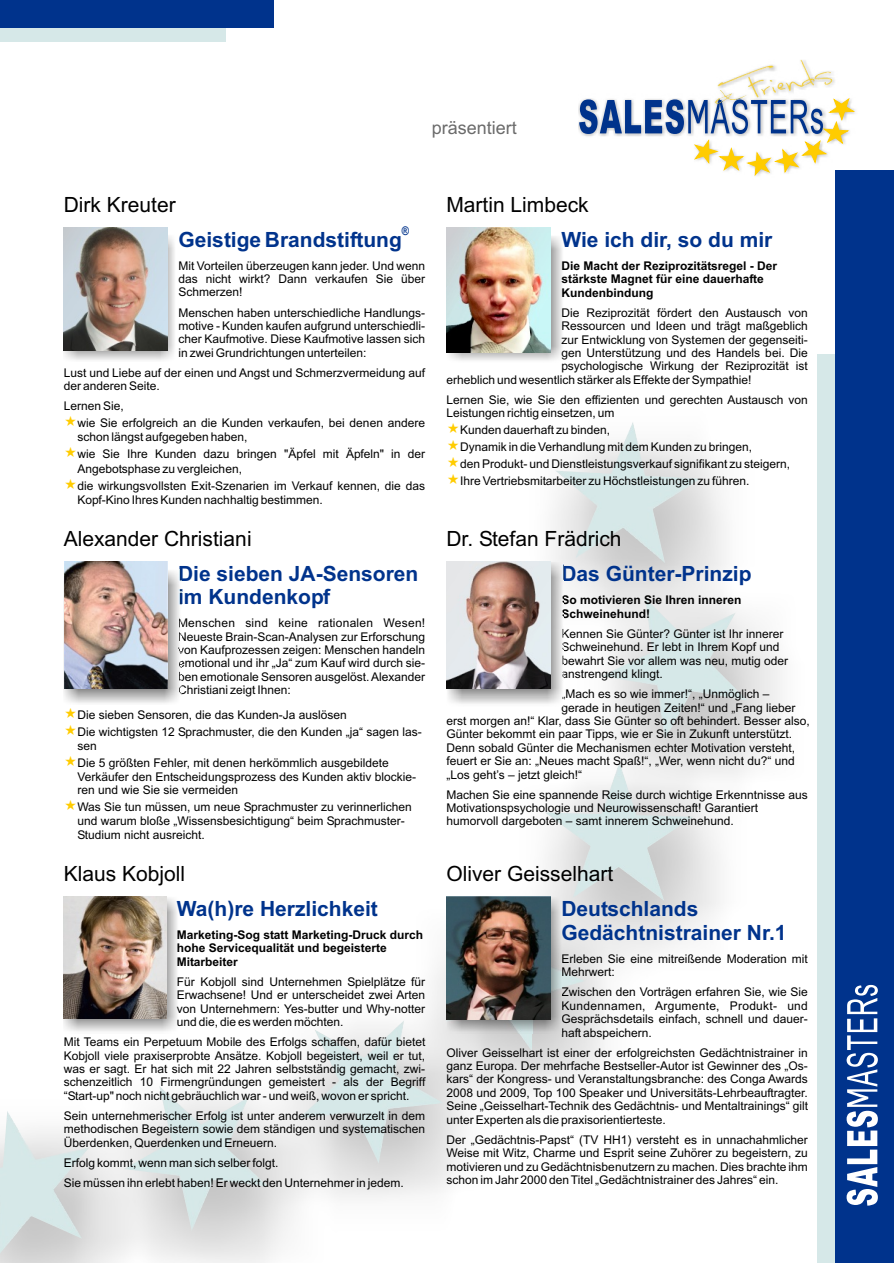
<style>
.page{position:relative;width:894px;height:1263px;background:#fff}
.page>*{position:absolute;margin:0;border:0;box-sizing:border-box;transform-origin:0 0}
.t1{font:700 21px/23.4px "Arial";color:#00338c}
.t2{font:21px "Arial";color:#000}
.t3{font:18px "Arial";color:#6b6b6b}
.t4{font:12px/13.4px "Arial";color:#000}
.t5{font:700 12px/13.4px "Arial";color:#000}
.t6{font:700 12px "Arial Narrow";color:#00338c}
</style>
<div class="page">
<img style="left:0;top:452px;width:782px;height:811px">
<img style="left:124px;top:1086px;width:145px;height:146px">
<img style="left:299px;top:1020px;width:145px;height:144px">
<img style="left:445px;top:906px;width:141px;height:146px">
<img style="left:544px;top:762px;width:150px;height:139px">
<img style="left:601px;top:597px;width:147px;height:143px">
<img style="left:0;top:1110px;width:90px;height:149px">
<img style="left:555px;top:422px;width:146px;height:142px">
<div style="left:0;top:0;width:226px;height:42px;background:#d6e8e8"></div>
<div style="left:0;top:0;width:274px;height:27px;background:#00338c"></div>
<img style="left:64px;top:897px;width:115px;height:136px">
<img style="left:64px;top:236px;width:111px;height:124px">
<img style="left:446px;top:897px;width:115px;height:137px">
<img style="left:446px;top:562px;width:118px;height:144px">
<img style="left:767px;top:59px;width:89px;height:53px">
<svg style="left:579px;top:98px;width:276px;height:78px"></svg>
<img style="left:715px;top:66px;width:88px;height:38px">
<img style="left:64px;top:569px;width:117px;height:136px">
<img style="left:65px;top:562px;width:102px;height:126px">
<img style="left:446px;top:236px;width:116px;height:124px">
<img style="left:446px;top:562px;width:105px;height:127px">
<img style="left:446px;top:896px;width:105px;height:124px">
<img style="left:446px;top:228px;width:105px;height:124px">
<img style="left:64px;top:228px;width:104px;height:122px">
<img style="left:64px;top:896px;width:102px;height:123px">
<div style="left:817px;top:355px;width:77px;height:908px;background:#d6e8e8"></div>
<div style="left:835px;top:170px;width:59px;height:1093px;background:#00338c"></div>
<svg style="left:846px;top:984px;width:32px;height:222px"></svg>
<svg style="left:65px;top:708px;width:11px;height:10px"></svg>
<svg style="left:65px;top:725px;width:11px;height:10px"></svg>
<svg style="left:65px;top:756px;width:11px;height:10px"></svg>
<svg style="left:65px;top:800px;width:11px;height:10px"></svg>
<svg style="left:65px;top:452px;width:11px;height:5px"></svg>
<svg style="left:65px;top:478px;width:11px;height:11px"></svg>
<svg style="left:448px;top:457px;width:11px;height:10px"></svg>
<svg style="left:448px;top:474px;width:11px;height:10px"></svg>
<h2 class="t3" style="left:432px;top:120px;width:87px">präsentiert</h2>
<h1 class="t2" style="left:64px;top:197px;width:114px">Dirk Kreuter</h1>
<h1 class="t2" style="left:446px;top:197px;width:144px">Martin Limbeck</h1>
<p class="t6" style="left:402px;top:226px;width:9px">®</p>
<h1 class="t1" style="left:178px;top:230px;width:225px">Geistige Brandstiftung</h1>
<p class="t4" style="left:178px;top:260px;width:248px;text-align:justify">Mit Vorteilen überzeugen kann jeder. Und wenn das nicht wirkt? Dann verkaufen Sie über Schmerzen!</p>
<p class="t4" style="left:178px;top:307px;width:248px;text-align:justify">Menschen haben unterschiedliche Handlungs&shy;motive - Kunden kaufen aufgrund unterschiedli&shy;cher Kaufmotive. Diese Kaufmotive lassen sich in zwei Grundrichtungen unterteilen:</p>
<p class="t4" style="left:64px;top:367px;width:363px">Lust und Liebe auf der einen und Angst und Schmerzvermeidung auf der anderen Seite.</p>
<p class="t4" style="left:77px;top:399px;width:349px;line-height:17px;text-indent:-14px">Lernen Sie,<br>wie Sie erfolgreich an die Kunden verkaufen, bei denen andere</p>
<p class="t4" style="left:77px;top:430px;width:349px;line-height:17px">schon längst aufgegeben haben,<br>wie Sie Ihre Kunden dazu bringen "Äpfel mit Äpfeln" in der</p>
<p class="t4" style="left:77px;top:461px;width:349px;line-height:17px">Angebotsphase zu vergleichen,<br>die wirkungsvollsten Exit-Szenarien im Verkauf kennen, die das</p>
<p class="t4" style="left:77px;top:494px;width:247px">Kopf-Kino Ihres Kunden nachhaltig bestimmen.</p>
<h1 class="t1" style="left:561px;top:230px;width:213px">Wie ich dir, so du mir</h1>
<p class="t5" style="left:561px;top:260px;width:217px">Die Macht der Reziprozitätsregel - Der stärkste Magnet für eine dauerhafte<br>Kundenbindung</p>
<p class="t4" style="left:561px;top:307px;width:248px">Die Reziprozität fördert den Austausch von</p>
<p class="t4" style="left:561px;top:320px;width:248px">Ressourcen und Ideen und trägt maßgeblich</p>
<p class="t4" style="left:561px;top:334px;width:248px">zur Entwicklung von Systemen der gegenseiti-</p>
<p class="t4" style="left:561px;top:347px;width:248px">gen Unterstützung und des Handels bei. Die</p>
<p class="t4" style="left:561px;top:361px;width:248px">psychologische Wirkung der Reziprozität ist</p>
<p class="t4" style="left:446px;top:374px;width:307px">erheblich und wesentlich stärker als Effekte der Sympathie!</p>
<p class="t4" style="left:446px;top:394px;width:363px">Lernen Sie, wie Sie den effizienten und gerechten Austausch von<br>Leistungen richtig einsetzen, um</p>
<p class="t4" style="left:460px;top:423px;width:332px;line-height:17px">Kunden dauerhaft zu binden,<br>Dynamik in die Verhandlung mit dem Kunden zu bringen,<br>den Produkt- und Dienstleistungsverkauf signifikant zu steigern, Ihre Vertriebsmitarbeiter zu Höchstleistungen zu führen.</p>
<h1 class="t2" style="left:64px;top:531px;width:189px">Alexander Christiani</h1>
<h1 class="t2" style="left:446px;top:531px;width:177px">Dr. Stefan Frädrich</h1>
<h1 class="t1" style="left:178px;top:564px;width:242px">Die sieben JA-Sensoren im Kundenkopf</h1>
<p class="t4" style="left:178px;top:617px;width:249px;text-align:justify">Menschen sind keine rationalen Wesen!<br>Neueste Brain-Scan-Analysen zur Erforschung von Kaufprozessen zeigen: Menschen handeln emotional und ihr „Ja“ zum Kauf wird durch sie&shy;ben emotionale Sensoren ausgelöst. Alexander Christiani zeigt Ihnen:</p>
<p class="t4" style="left:77px;top:707px;width:346px;line-height:17px">Die sieben Sensoren, die das Kunden-Ja auslösen<br>Die wichtigsten 12 Sprachmuster, die den Kunden „ja“ sagen las-</p>
<p class="t4" style="left:77px;top:738px;width:313px;line-height:17px">sen<br>Die 5 größten Fehler, mit denen herkömmlich ausgebildete</p>
<p class="t4" style="left:77px;top:771px;width:340px">Verkäufer den Entscheidungsprozess des Kunden aktiv blockie&shy;ren und wie Sie sie vermeiden</p>
<p class="t4" style="left:77px;top:801px;width:336px;line-height:13.8px">Was Sie tun müssen, um neue Sprachmuster zu verinnerlichen und warum bloße „Wissensbesichtigung“ beim Sprachmuster-<br>Studium nicht ausreicht.</p>
<h1 class="t1" style="left:561px;top:564px;width:192px">Das Günter-Prinzip</h1>
<p class="t5" style="left:561px;top:594px;width:182px">So motivieren Sie Ihren inneren<br>Schweinehund!</p>
<p class="t4" style="left:561px;top:628px;width:228px">Kennen Sie Günter? Günter ist Ihr innerer Schweinehund. Er lebt in Ihrem Kopf und bewahrt Sie vor allem was neu, mutig oder anstrengend klingt.</p>
<p class="t4" style="left:561px;top:688px;width:210px">„Mach es so wie immer!“, „Unmöglich –</p>
<p class="t4" style="left:561px;top:702px;width:236px">gerade in heutigen Zeiten!“ und „Fang lieber</p>
<p class="t4" style="left:446px;top:715px;width:365px">erst morgen an!“ Klar, dass Sie Günter so oft behindert. Besser also,</p>
<p class="t4" style="left:446px;top:729px;width:347px">Günter bekommt ein paar Tipps, wie er Sie in Zukunft unterstützt.</p>
<p class="t4" style="left:446px;top:742px;width:350px">Denn sobald Günter die Mechanismen echter Motivation versteht,</p>
<p class="t4" style="left:446px;top:755px;width:350px">feuert er Sie an: „Neues macht Spaß!“, „Wer, wenn nicht du?“ und</p>
<p class="t4" style="left:446px;top:769px;width:137px">„Los geht’s – jetzt gleich!“</p>
<p class="t4" style="left:446px;top:789px;width:363px">Machen Sie eine spannende Reise durch wichtige Erkenntnisse aus<br>Motivationspsychologie und Neurowissenschaft! Garantiert humorvoll dargeboten – samt innerem Schweinehund.</p>
<h1 class="t2" style="left:64px;top:866px;width:123px">Klaus Kobjoll</h1>
<h1 class="t2" style="left:446px;top:866px;width:168px">Oliver Geisselhart</h1>
<h1 class="t1" style="left:177px;top:899px;width:203px">Wa(h)re Herzlichkeit</h1>
<p class="t5" style="left:177px;top:929px;width:248px">Marketing-Sog statt Marketing-Druck durch hohe Servicequalität und begeisterte<br>Mitarbeiter</p>
<p class="t4" style="left:177px;top:976px;width:250px;text-align:justify">Für Kobjoll sind Unternehmen Spielplätze für Erwachsene! Und er unterscheidet zwei Arten von Unternehmern: Yes-butter und Why-notter und die, die es werden möchten.</p>
<p class="t4" style="left:64px;top:1036px;width:363px;text-align:justify">Mit Teams ein Perpetuum Mobile des Erfolgs schaffen, dafür bietet Kobjoll viele praxiserprobte Ansätze. Kobjoll begeistert, weil er tut, was er sagt. Er hat sich mit 22 Jahren selbstständig gemacht, zwi&shy;schenzeitlich 10 Firmengründungen gemeistert - als der Begriff “Start-up" noch nicht gebräuchlich war - und weiß, wovon er spricht.</p>
<p class="t4" style="left:64px;top:1110px;width:363px;text-align:justify">Sein unternehmerischer Erfolg ist unter anderem verwurzelt in dem methodischen Begeistern sowie dem ständigen und systematischen Überdenken, Querdenken und Erneuern.</p>
<p class="t4" style="left:64px;top:1154px;width:342px;line-height:20.1px">Erfolg kommt, wenn man sich selber folgt.<br>Sie müssen ihn erlebt haben! Er weckt den Unternehmer in jedem.</p>
<h1 class="t1" style="left:561px;top:899px;width:227px">Deutschlands<br>Gedächtnistrainer Nr.1</h1>
<p class="t4" style="left:561px;top:953px;width:248px">Erleben Sie eine mitreißende Moderation mit<br>Mehrwert:</p>
<p class="t4" style="left:561px;top:987px;width:248px;text-align:justify">Zwischen den Vorträgen erfahren Sie, wie Sie Kundennamen, Argumente, Produkt- und Gesprächsdetails einfach, schnell und dauer&shy;haft abspeichern.</p>
<p class="t4" style="left:446px;top:1047px;width:363px;text-align:justify">Oliver Geisselhart ist einer der erfolgreichsten Gedächtnistrainer in ganz Europa. Der mehrfache Bestseller-Autor ist Gewinner des „Os&shy;kars“ der Kongress- und Veranstaltungsbranche: des Conga Awards 2008 und 2009, Top 100 Speaker und Universitäts-Lehrbeauftragter.<br>Seine „Geisselhart-Technik des Gedächtnis- und Mentaltrainings“ gilt unter Experten als die praxisorientierteste.</p>
<p class="t4" style="left:446px;top:1134px;width:363px;text-align:justify">Der „Gedächtnis-Papst“ (TV HH1) versteht es in unnachahmlicher Weise mit Witz, Charme und Esprit seine Zuhörer zu begeistern, zu motivieren und zu Gedächtnisbenutzern zu machen. Dies brachte ihm schon im Jahr 2000 den Titel „Gedächtnistrainer des Jahres“ ein.</p>
</div>
